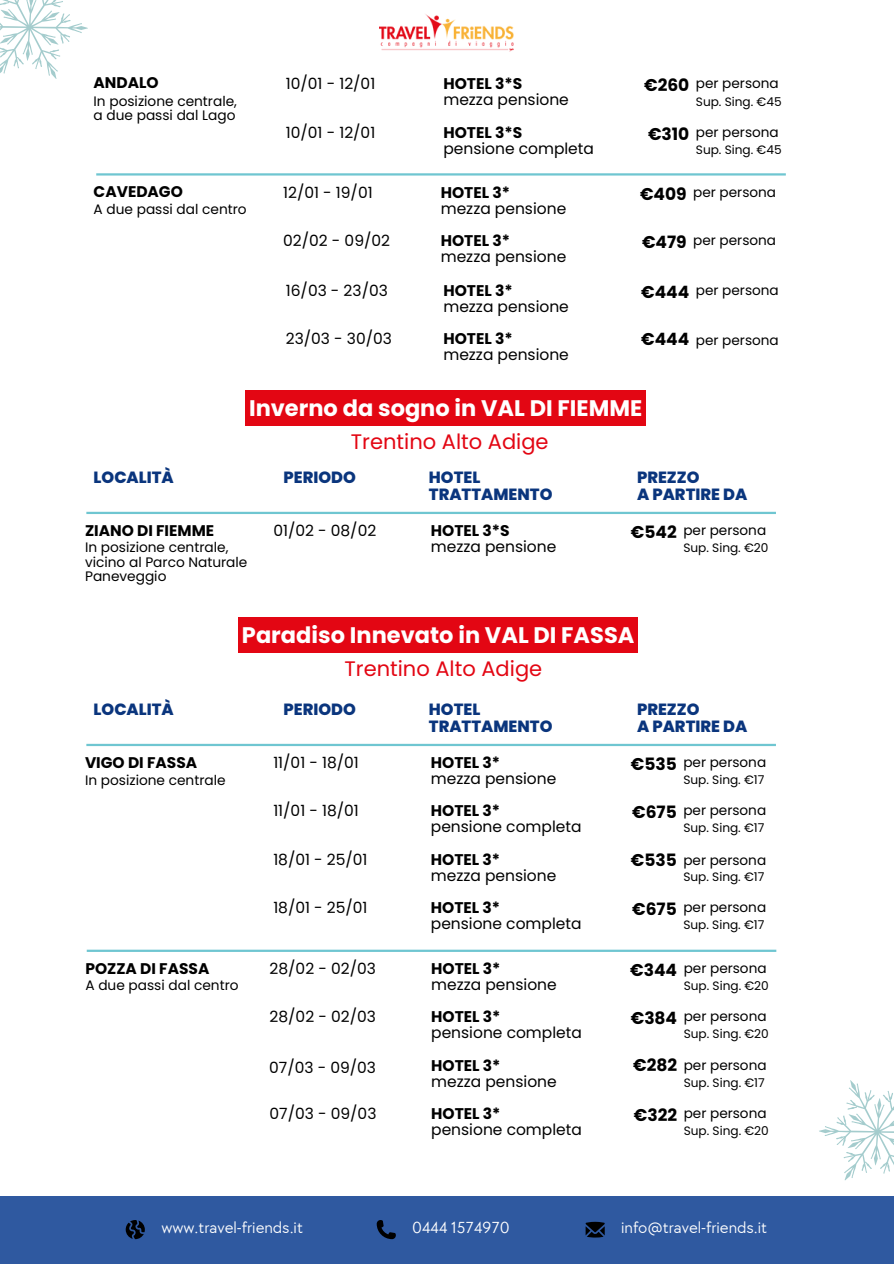
<style>
.page{position:relative;width:894px;height:1264px;background:#fff}
.page>*{position:absolute;margin:0;border:0;box-sizing:border-box;transform-origin:0 0}
.t1{font:700 22.5px "Poppins";color:#fff}
.t2{font:21px "Poppins";color:#e30613}
.t3{font:700 16.95px "Poppins";color:#000}
.t4{font:16.5px "TT Chocolates";color:#fff}
.t5{font:800 16.2px "Poppins";color:#0a357d}
.t6{font:15.45px "Poppins";color:#000}
.t7{font:700 15.45px "Poppins";color:#000}
.t8{font:13.65px/14.1px "Poppins";color:#000}
.t9{font:12.15px "Poppins";color:#000}
</style>
<div class="page">
<img style="left:380px;top:14px;width:133px;height:38px">
<div style="left:0;top:1195px;width:893px;height:68px;background:#2f59a0"></div>
<svg style="left:376px;top:1220px;width:20px;height:19px"></svg>
<svg style="left:126px;top:1220px;width:19px;height:19px"></svg>
<svg style="left:585px;top:1221px;width:19px;height:16px"></svg>
<svg style="left:0;top:0;width:88px;height:79px"></svg>
<svg style="left:804px;top:1080px;width:89px;height:116px"></svg>
<hr style="left:96px;top:173px;width:689px;height:2px;background:#6fc6d1">
<hr style="left:86px;top:512px;width:689px;height:2px;background:#6fc6d1">
<hr style="left:86px;top:743px;width:689px;height:3px;background:#6fc6d1">
<div style="left:245px;top:390px;width:400px;height:35px;background:#e30613"></div>
<div style="left:238px;top:617px;width:400px;height:35px;background:#e30613"></div>
<hr style="left:87px;top:949px;width:689px;height:2px;background:#6fc6d1">
<p class="t7" style="left:94px;top:72px;width:66px">ANDALO</p>
<p class="t8" style="left:94px;top:94px;width:145px">In posizione centrale,</p>
<p class="t8" style="left:94px;top:108px;width:143px">a due passi dal Lago</p>
<p class="t7" style="left:94px;top:181px;width:91px">CAVEDAGO</p>
<p class="t8" style="left:94px;top:202px;width:155px">A due passi dal centro</p>
<p class="t6" style="left:286px;top:72px;width:91px">10/01 - 12/01</p>
<p class="t7" style="left:443px;top:72px;width:80px">HOTEL 3*S</p>
<p class="t3" style="left:644px;top:73px;width:47px">€260</p>
<p class="t8" style="left:695px;top:76px;width:84px">per persona</p>
<h4 class="t6" style="left:443px;top:89px;width:127px">mezza pensione</h4>
<p class="t9" style="left:695px;top:93px;width:87px">Sup. Sing. €45</p>
<p class="t6" style="left:286px;top:122px;width:91px">10/01 - 12/01</p>
<p class="t7" style="left:443px;top:122px;width:80px">HOTEL 3*S</p>
<p class="t6" style="left:443px;top:138px;width:152px">pensione completa</p>
<p class="t3" style="left:647px;top:122px;width:43px">€310</p>
<h4 class="t8" style="left:695px;top:125px;width:84px">per persona</h4>
<p class="t9" style="left:695px;top:141px;width:87px">Sup. Sing. €45</p>
<h4 class="t6" style="left:283px;top:181px;width:91px">12/01 - 19/01</h4>
<p class="t7" style="left:440px;top:181px;width:71px">HOTEL 3*</p>
<p class="t3" style="left:640px;top:182px;width:48px">€409</p>
<p class="t8" style="left:693px;top:185px;width:84px">per persona</p>
<p class="t6" style="left:440px;top:197px;width:127px">mezza pensione</p>
<p class="t6" style="left:283px;top:229px;width:108px">02/02 - 09/02</p>
<p class="t7" style="left:440px;top:229px;width:71px">HOTEL 3*</p>
<p class="t3" style="left:642px;top:230px;width:46px">€479</p>
<h4 class="t8" style="left:693px;top:233px;width:84px">per persona</h4>
<p class="t6" style="left:440px;top:245px;width:127px">mezza pensione</p>
<p class="t6" style="left:286px;top:280px;width:103px">16/03 - 23/03</p>
<p class="t7" style="left:443px;top:280px;width:71px">HOTEL 3*</p>
<h4 class="t3" style="left:641px;top:280px;width:50px">€444</h4>
<p class="t8" style="left:695px;top:283px;width:84px">per persona</p>
<p class="t6" style="left:443px;top:296px;width:127px">mezza pensione</p>
<p class="t6" style="left:286px;top:328px;width:107px">23/03 - 30/03</p>
<h1 class="t7" style="left:443px;top:328px;width:71px">HOTEL 3*</h1>
<h4 class="t3" style="left:641px;top:327px;width:50px">€444</h4>
<p class="t8" style="left:695px;top:333px;width:84px">per persona</p>
<h2 class="t6" style="left:443px;top:344px;width:127px">mezza pensione</h2>
<p class="t1" style="left:249px;top:392px;width:394px">Inverno da sogno in VAL DI FIEMME</p>
<p class="t2" style="left:351px;top:426px;width:199px">Trentino Alto Adige</p>
<p class="t5" style="left:94px;top:466px;width:82px">LOCALITÀ</p>
<p class="t5" style="left:283px;top:466px;width:74px">PERIODO</p>
<h5 class="t5" style="left:429px;top:466px;width:53px">HOTEL</h5>
<p class="t5" style="left:429px;top:482px;width:125px">TRATTAMENTO</p>
<p class="t7" style="left:85px;top:519px;width:131px">ZIANO DI FIEMME</p>
<p class="t8" style="left:85px;top:540px;width:145px">In posizione centrale,</p>
<h1 class="t8" style="left:85px;top:554px;width:164px">vicino al Parco Naturale<br>Paneveggio</h1>
<h3 class="t6" style="left:273px;top:520px;width:104px">01/02 - 08/02</h3>
<p class="t7" style="left:431px;top:520px;width:80px">HOTEL 3*S</p>
<p class="t6" style="left:431px;top:536px;width:127px">mezza pensione</p>
<h4 class="t5" style="left:637px;top:466px;width:64px">PREZZO</h4>
<p class="t5" style="left:637px;top:482px;width:112px">A PARTIRE DA</p>
<p class="t3" style="left:630px;top:520px;width:47px">€542</p>
<h3 class="t8" style="left:683px;top:523px;width:84px">per persona</h3>
<p class="t9" style="left:683px;top:539px;width:87px">Sup. Sing. €20</p>
<h2 class="t1" style="left:242px;top:619px;width:394px">Paradiso Innevato in VAL DI FASSA</h2>
<p class="t2" style="left:344px;top:654px;width:199px">Trentino Alto Adige</p>
<p class="t5" style="left:94px;top:698px;width:82px">LOCALITÀ</p>
<p class="t5" style="left:283px;top:698px;width:74px">PERIODO</p>
<p class="t5" style="left:429px;top:698px;width:53px">HOTEL</p>
<p class="t5" style="left:429px;top:714px;width:125px">TRATTAMENTO</p>
<h4 class="t5" style="left:637px;top:698px;width:64px">PREZZO</h4>
<p class="t5" style="left:637px;top:714px;width:112px">A PARTIRE DA</p>
<p class="t7" style="left:85px;top:751px;width:114px">VIGO DI FASSA</p>
<p class="t8" style="left:85px;top:772px;width:142px">In posizione centrale</p>
<p class="t6" style="left:273px;top:752px;width:87px">11/01 - 18/01</p>
<p class="t7" style="left:431px;top:752px;width:71px">HOTEL 3*</p>
<h4 class="t6" style="left:431px;top:768px;width:127px">mezza pensione</h4>
<p class="t3" style="left:630px;top:752px;width:47px">€535</p>
<h3 class="t8" style="left:683px;top:755px;width:84px">per persona</h3>
<h3 class="t9" style="left:683px;top:771px;width:82px">Sup. Sing. €17</h3>
<p class="t6" style="left:273px;top:800px;width:87px">11/01 - 18/01</p>
<p class="t7" style="left:431px;top:800px;width:71px">HOTEL 3*</p>
<p class="t6" style="left:431px;top:816px;width:152px">pensione completa</p>
<p class="t3" style="left:632px;top:800px;width:46px">€675</p>
<h4 class="t8" style="left:683px;top:803px;width:84px">per persona</h4>
<p class="t9" style="left:683px;top:819px;width:82px">Sup. Sing. €17</p>
<p class="t6" style="left:273px;top:848px;width:96px">18/01 - 25/01</p>
<p class="t7" style="left:431px;top:848px;width:71px">HOTEL 3*</p>
<p class="t6" style="left:431px;top:865px;width:127px">mezza pensione</p>
<p class="t3" style="left:630px;top:847px;width:47px">€535</p>
<p class="t8" style="left:683px;top:852px;width:84px">per persona</p>
<p class="t9" style="left:683px;top:868px;width:82px">Sup. Sing. €17</p>
<p class="t6" style="left:273px;top:897px;width:96px">18/01 - 25/01</p>
<p class="t7" style="left:431px;top:897px;width:71px">HOTEL 3*</p>
<p class="t6" style="left:431px;top:913px;width:152px">pensione completa</p>
<p class="t3" style="left:632px;top:897px;width:46px">€675</p>
<h4 class="t8" style="left:683px;top:900px;width:84px">per persona</h4>
<p class="t9" style="left:683px;top:916px;width:82px">Sup. Sing. €17</p>
<p class="t7" style="left:85px;top:957px;width:125px">POZZA DI FASSA</p>
<p class="t8" style="left:85px;top:978px;width:155px">A due passi dal centro</p>
<p class="t6" style="left:269px;top:957px;width:108px">28/02 - 02/03</p>
<p class="t7" style="left:431px;top:957px;width:71px">HOTEL 3*</p>
<h4 class="t6" style="left:431px;top:973px;width:127px">mezza pensione</h4>
<p class="t3" style="left:630px;top:958px;width:48px">€344</p>
<p class="t8" style="left:683px;top:961px;width:84px">per persona</p>
<p class="t9" style="left:683px;top:977px;width:87px">Sup. Sing. €20</p>
<p class="t6" style="left:269px;top:1005px;width:108px">28/02 - 02/03</p>
<p class="t7" style="left:431px;top:1005px;width:71px">HOTEL 3*</p>
<p class="t6" style="left:431px;top:1021px;width:152px">pensione completa</p>
<p class="t3" style="left:630px;top:1006px;width:48px">€384</p>
<p class="t8" style="left:683px;top:1009px;width:84px">per persona</p>
<h4 class="t9" style="left:683px;top:1025px;width:87px">Sup. Sing. €20</h4>
<p class="t6" style="left:269px;top:1056px;width:108px">07/03 - 09/03</p>
<p class="t7" style="left:431px;top:1054px;width:71px">HOTEL 3*</p>
<p class="t6" style="left:431px;top:1070px;width:127px">mezza pensione</p>
<p class="t3" style="left:633px;top:1053px;width:45px">€282</p>
<h4 class="t8" style="left:683px;top:1058px;width:84px">per persona</h4>
<p class="t9" style="left:683px;top:1074px;width:82px">Sup. Sing. €17</p>
<p class="t6" style="left:269px;top:1102px;width:108px">07/03 - 09/03</p>
<p class="t7" style="left:431px;top:1102px;width:71px">HOTEL 3*</p>
<p class="t6" style="left:431px;top:1118px;width:152px">pensione completa</p>
<p class="t3" style="left:633px;top:1103px;width:45px">€322</p>
<p class="t8" style="left:683px;top:1106px;width:84px">per persona</p>
<h4 class="t9" style="left:683px;top:1122px;width:87px">Sup. Sing. €20</h4>
<p class="t4" style="left:161px;top:1217px;width:143px">www.travel-friends.it</p>
<p class="t4" style="left:412px;top:1218px;width:99px">0444 1574970</p>
<h5 class="t4" style="left:621px;top:1217px;width:147px">info@travel-friends.it</h5>
</div>
